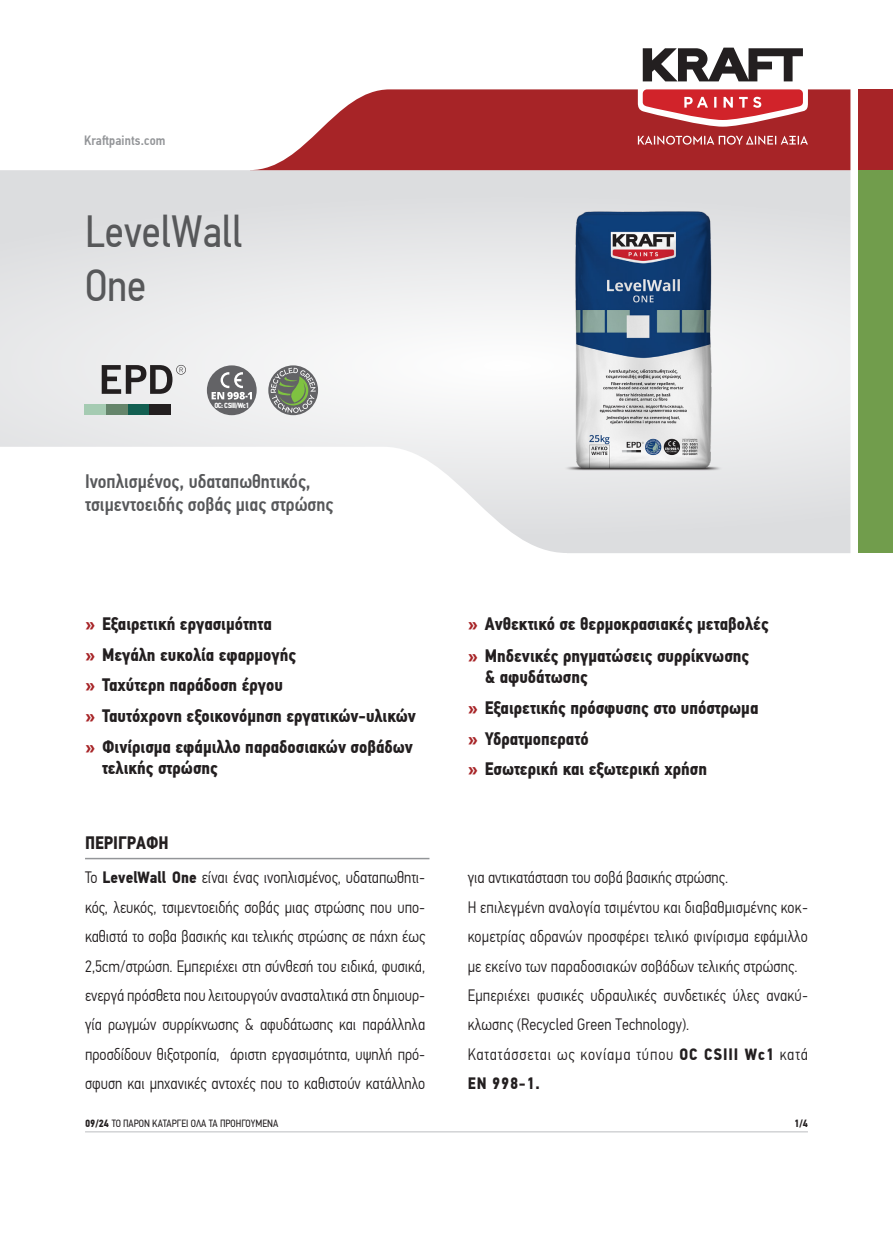
<style>
.page{position:relative;width:893px;height:1234px;background:#fff}
.page>*{position:absolute;margin:0;border:0;box-sizing:border-box;transform-origin:0 0}
.t1{font:45px "PF Din Text Cond Pro";color:#57585a}
.t2{font:500 19.5px/23.4px "PF Din Text Cond Pro";color:#57585a}
.t3{font:700 18px/21px "PF Din Text Cond Pro";color:#231f20}
.t4{font:300 16.5px/29.4px "PF Din Text Cond Pro";letter-spacing:.01em;color:#231f20;text-align:justify}
.t5{font:300 16.5px/29.4px "PF Din Text Cond Pro";letter-spacing:.05em;color:#231f20}
.t6{font:500 13.5px "PF Din Text Cond Pro";letter-spacing:.01em;color:#939598}
.t7{font:10.5px "PF Din Text Cond Pro";color:#231f20}
.t8{font:700 10.5px "PF Din Text Cond Pro";color:#231f20}
.t9{font:700 7.5px "PF Din Text Cond Pro";letter-spacing:-.06em;color:#fff}
.s1{color:#a72427}
.s2{font-weight:700}
</style>
<div class="page">
<svg style="left:0;top:170px;width:850px;height:383px;fill:#dcdddf"></svg>
<svg style="left:0;top:193px;width:859px;height:344px;fill:#ececed"></svg>
<svg style="left:254px;top:89px;width:596px;height:81px;background:#b34244"></svg>
<div style="left:859px;top:89px;width:34px;height:81px;background:#a72427"></div>
<svg style="left:638px;top:47px;width:170px;height:80px"></svg>
<svg style="left:638px;top:136px;width:170px;height:9px;background:#c36a6c"></svg>
<hr style="left:85px;top:1131px;width:723px;height:1px;background:#bcbdc0">
<img style="left:507px;top:206px;width:274px;height:274px">
<div style="left:859px;top:170px;width:34px;height:383px;background:#719d4c"></div>
<div style="left:84px;top:404px;width:30px;height:11px;background:#a5cbb2"></div>
<div style="left:106px;top:404px;width:32px;height:11px;background:#65856b"></div>
<div style="left:128px;top:404px;width:22px;height:11px;background:#125f51"></div>
<div style="left:149px;top:404px;width:22px;height:11px;background:#231f20"></div>
<svg style="left:102px;top:365px;width:84px;height:29px;background:#979596"></svg>
<hr style="left:85px;top:857px;width:344px;height:2px;background:#939598">
<div style="left:207px;top:365px;width:50px;height:50px;background:#636366;border-radius:50%"></div>
<svg style="left:212px;top:372px;width:40px;height:27px"></svg>
<svg style="left:268px;top:365px;width:50px;height:50px"></svg>
<svg style="left:271px;top:367px;width:45px;height:46px;background:#8a9681"></svg>
<p class="t6" style="left:84px;top:132px;width:83px">Kraftpaints.com</p>
<p class="t1" style="left:85px;top:204px;width:159px">LevelWall</p>
<p class="t1" style="left:85px;top:258px;width:63px">One</p>
<p class="t9" style="left:214px;top:400px;width:36px">OC: CSIII/Wc1</p>
<p class="t2" style="left:85px;top:469px;width:250px">Ινοπλισμένος, υδαταπωθητικός, τσιμεντοειδής σοβάς μιας στρώσης</p>
<p class="t3" style="left:85px;top:613px;width:188px"><span class="s1">»</span> Εξαιρετική εργασιμότητα</p>
<p class="t3" style="left:85px;top:644px;width:213px"><span class="s1">»</span> Μεγάλη ευκολία εφαρμογής</p>
<p class="t3" style="left:85px;top:674px;width:199px"><span class="s1">»</span> Ταχύτερη παράδοση έργου</p>
<p class="t3" style="left:85px;top:705px;width:332px"><span class="s1">»</span> Ταυτόχρονη εξοικονόμηση εργατικών-υλικών</p>
<p class="t3" style="left:102px;top:736px;width:313px;text-indent:-17px"><span class="s1">»</span> Φινίρισμα εφάμιλλο παραδοσιακών σοβάδων τελικής στρώσης</p>
<p class="t3" style="left:85px;top:832px;width:85px">ΠΕΡΙΓΡΑΦΗ</p>
<p class="t3" style="left:468px;top:613px;width:303px"><span class="s1">»</span> Ανθεκτικό σε θερμοκρασιακές μεταβολές</p>
<p class="t3" style="left:485px;top:645px;width:266px;text-indent:-17px"><span class="s1">»</span> Μηδενικές ρηγματώσεις συρρίκνωσης &amp; αφυδάτωσης</p>
<p class="t3" style="left:468px;top:697px;width:292px"><span class="s1">»</span> Εξαιρετικής πρόσφυσης στο υπόστρωμα</p>
<p class="t3" style="left:468px;top:728px;width:122px"><span class="s1">»</span> Υδρατμοπερατό</p>
<p class="t3" style="left:468px;top:758px;width:241px"><span class="s1">»</span> Εσωτερική και εξωτερική χρήση</p>
<p class="t4" style="left:85px;top:862px;width:342px">Το <span class="s2">LevelWall One</span> είναι ένας ινοπλισμένος, υδαταπωθητι&shy;κός, λευκός, τσιμεντοειδής σοβάς μιας στρώσης που υπο&shy;καθιστά το σοβα βασικής και τελικής στρώσης σε πάχη έως 2,5cm/στρώση. Εμπεριέχει στη σύνθεσή του ειδικά, φυσικά, ενεργά πρόσθετα που λειτουργούν ανασταλτικά στη δημιουρ&shy;γία ρωγμών συρρίκνωσης &amp; αφυδάτωσης και παράλληλα προσδίδουν θιξοτροπία, άριστη εργασιμότητα, υψηλή πρό&shy;σφυση και μηχανικές αντοχές που το καθιστούν κατάλληλο</p>
<p class="t4" style="left:468px;top:862px;width:262px">για αντικατάσταση του σοβά βασικής στρώσης.</p>
<p class="t4" style="left:468px;top:892px;width:342px">Η επιλεγμένη αναλογία τσιμέντου και διαβαθμισμένης κοκ&shy;κομετρίας αδρανών προσφέρει τελικό φινίρισμα εφάμιλλο με εκείνο των παραδοσιακών σοβάδων τελικής στρώσης.</p>
<p class="t4" style="left:468px;top:980px;width:342px">Εμπεριέχει φυσικές υδραυλικές συνδετικές ύλες ανακύ&shy;κλωσης (Recycled Green Technology).</p>
<p class="t5" style="left:468px;top:1039px;width:342px">Κατατάσσεται ως κονίαμα τύπου <span class="s2">OC CSIII Wc1</span> κατά<br><span class="s2">EN 998-1.</span></p>
<p class="t7" style="left:85px;top:1117px;width:195px"><span class="s2">09/24</span> ΤΟ ΠΑΡΟΝ ΚΑΤΑΡΓΕΙ ΟΛΑ ΤΑ ΠΡΟΗΓΟΥΜΕΝΑ</p>
<p class="t8" style="left:794px;top:1117px;width:15px">1/4</p>
</div>
